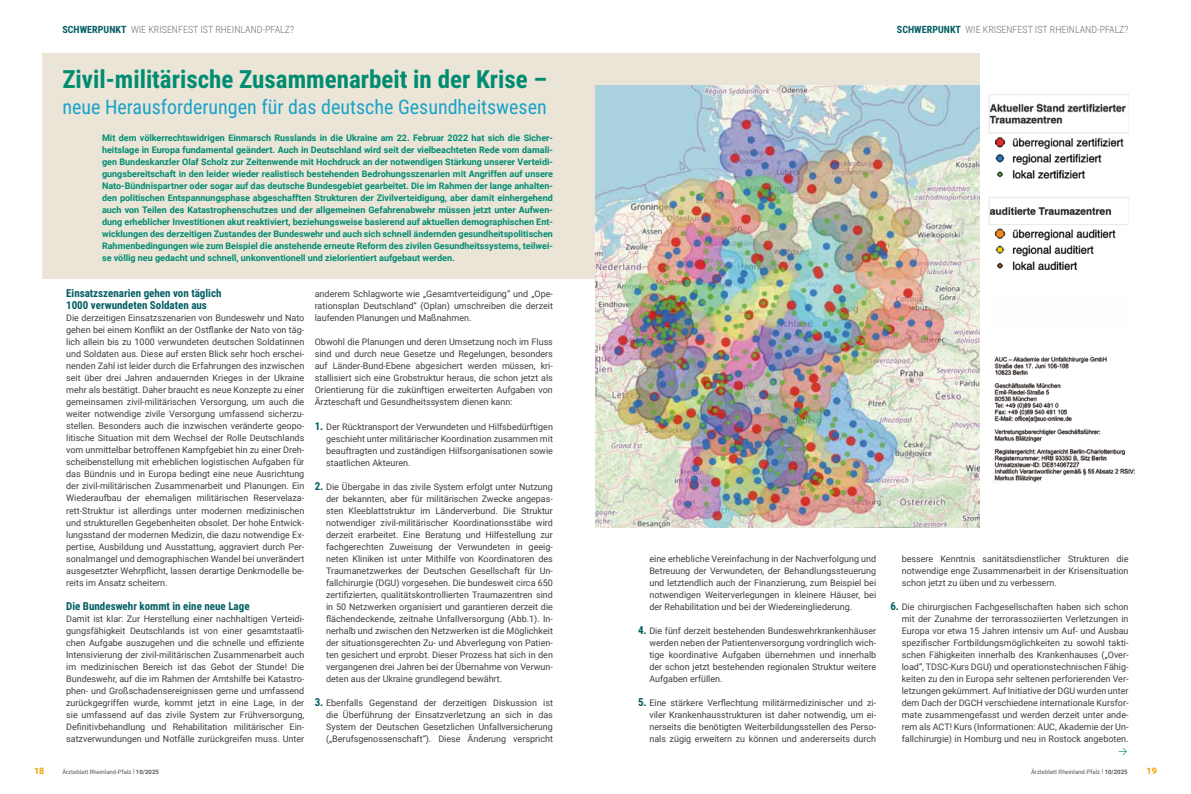
<style>
.page{position:relative;width:1191px;height:794px;background:#fff}
.page>*{position:absolute;margin:0;border:0;box-sizing:border-box;transform-origin:0 0}
.t1{font:700 25px "Roboto Condensed";color:#008c71}
.t2{font:20px "Roboto Condensed";color:#1ba2c8}
.t3{font:700 11px/12px "Roboto Condensed";color:#005d62}
.t4{font:300 10px "Roboto Condensed";color:#707172}
.t5{font:9px/12px "Roboto";color:#3e3d40;text-align:justify}
.t6{font:700 9px/12px "Roboto";color:#008c71;text-align:justify}
.t7{font:700 9px "Roboto";color:#f49e00}
.t8{font:6px "Roboto";color:#58585a}
.s1{font-weight:700;color:#005d62}
.s2{font-family:"Roboto Condensed";font-weight:700;font-size:11px;color:#005d62}
.s3{font-weight:700}
</style>
<div class="page">
<div style="left:42px;top:54px;width:938px;height:225px;background:#eae5d7"></div>
<img style="left:595px;top:86px;width:385px;height:442px">
<img style="left:994px;top:356px;width:141px;height:126px">
<svg style="left:1118px;top:748px;width:8px;height:7px"></svg>
<img style="left:989px;top:94px;width:139px;height:177px">
<p class="t4" style="left:62px;top:22px;width:233px"><span class="s1">SCHWERPUNKT</span> WIE KRISENFEST IST RHEINLAND-PFALZ?</p>
<p class="t4" style="left:897px;top:22px;width:233px"><span class="s1">SCHWERPUNKT</span> WIE KRISENFEST IST RHEINLAND-PFALZ?</p>
<h1 class="t1" style="left:62px;top:62px;width:486px">Zivil-militärische Zusammenarbeit in der Krise –</h1>
<h2 class="t2" style="left:62px;top:93px;width:486px">neue Herausforderungen für das deutsche Gesundheitswesen</h2>
<p class="t6" style="left:102px;top:132px;width:452px">Mit dem völkerrechtswidrigen Einmarsch Russlands in die Ukraine am 22. Februar 2022 hat sich die Sicher&shy;heitslage in Europa fundamental geändert. Auch in Deutschland wird seit der vielbeachteten Rede vom damali&shy;gen Bundeskanzler Olaf Scholz zur Zeitenwende mit Hochdruck an der notwendigen Stärkung unserer Verteidi&shy;gungsbereitschaft in den leider wieder realistisch bestehenden Bedrohungsszenarien mit Angriffen auf unsere Nato-Bündnispartner oder sogar auf das deutsche Bundesgebiet gearbeitet. Die im Rahmen der lange anhalten&shy;den politischen Entspannungsphase abgeschafften Strukturen der Zivilverteidigung, aber damit einhergehend auch von Teilen des Katastrophenschutzes und der allgemeinen Gefahrenabwehr müssen jetzt unter Aufwen&shy;dung erheblicher Investitionen akut reaktiviert, beziehungsweise basierend auf aktuellen demographischen Ent&shy;wicklungen des derzeitigen Zustandes der Bundeswehr und auch sich schnell ändernden gesundheitspolitischen Rahmenbedingungen wie zum Beispiel die anstehende erneute Reform des zivilen Gesundheitssystems, teilwei&shy;se völlig neu gedacht und schnell, unkonventionell und zielorientiert aufgebaut werden.</p>
<p class="t3" style="left:66px;top:287px;width:157px">Einsatzszenarien gehen von täglich<br>1000 verwundeten Soldaten aus</p>
<p class="t5" style="left:66px;top:312px;width:240px">Die derzeitigen Einsatzszenarien von Bundeswehr und Nato gehen bei einem Konflikt an der Ostflanke der Nato von täg&shy;lich allein bis zu 1000 verwundeten deutschen Soldatinnen und Soldaten aus. Diese auf ersten Blick sehr hoch erschei&shy;nenden Zahl ist leider durch die Erfahrungen des inzwischen seit über drei Jahren andauernden Krieges in der Ukraine mehr als bestätigt. Daher braucht es neue Konzepte zu einer gemeinsamen zivil-militärischen Versorgung, um auch die weiter notwendige zivile Versorgung umfassend sicherzu&shy;stellen. Besonders auch die inzwischen veränderte geopo&shy;litische Situation mit dem Wechsel der Rolle Deutschlands vom unmittelbar betroffenen Kampfgebiet hin zu einer Dreh&shy;scheibenstellung mit erheblichen logistischen Aufgaben für das Bündnis und in Europa bedingt eine neue Ausrichtung der zivil-militärischen Zusammenarbeit und Planungen. Ein Wiederaufbau der ehemaligen militärischen Reservelaza&shy;rett-Struktur ist allerdings unter modernen medizinischen und strukturellen Gegebenheiten obsolet. Der hohe Entwick&shy;lungsstand der modernen Medizin, die dazu notwendige Ex&shy;pertise, Ausbildung und Ausstattung, aggraviert durch Per&shy;sonalmangel und demographischen Wandel bei unverändert ausgesetzter Wehrpflicht, lassen derartige Denkmodelle be&shy;reits im Ansatz scheitern.</p>
<p class="t3" style="left:66px;top:599px;width:185px">Die Bundeswehr kommt in eine neue Lage</p>
<p class="t5" style="left:66px;top:612px;width:240px">Damit ist klar: Zur Herstellung einer nachhaltigen Verteidi&shy;gungsfähigkeit Deutschlands ist von einer gesamtstaatli&shy;chen Aufgabe auszugehen und die schnelle und effiziente Intensivierung der zivil-militärischen Zusammenarbeit auch im medizinischen Bereich ist das Gebot der Stunde! Die Bundeswehr, auf die im Rahmen der Amtshilfe bei Katastro&shy;phen- und Großschadensereignissen gerne und umfassend zurückgegriffen wurde, kommt jetzt in eine Lage, in der sie umfassend auf das zivile System zur Frühversorgung, Definitivbehandlung und Rehabilitation militärischer Ein&shy;satzverwundungen und Notfälle zurückgreifen muss. Unter</p>
<p class="t5" style="left:315px;top:288px;width:240px">anderem Schlagworte wie „Gesamtverteidigung“ und „Ope&shy;rationsplan Deutschland“ (Oplan) umschreiben die derzeit laufenden Planungen und Maßnahmen.</p>
<p class="t5" style="left:315px;top:336px;width:240px">Obwohl die Planungen und deren Umsetzung noch im Fluss sind und durch neue Gesetze und Regelungen, besonders auf Länder-Bund-Ebene abgesichert werden müssen, kri&shy;stallisiert sich eine Grobstruktur heraus, die schon jetzt als Orientierung für die zukünftigen erweiterten Aufgaben von Ärzteschaft und Gesundheitssystem dienen kann:</p>
<p class="t5" style="left:326px;top:420px;width:228px;text-indent:-11px"><span class="s2">1.</span> Der Rücktransport der Verwundeten und Hilfsbedürftigen geschieht unter militärischer Koordination zusammen mit beauftragten und zuständigen Hilfsorganisationen sowie staatlichen Akteuren.</p>
<p class="t5" style="left:326px;top:480px;width:228px;text-indent:-11px"><span class="s2">2.</span> Die Übergabe in das zivile System erfolgt unter Nutzung der bekannten, aber für militärischen Zwecke angepas&shy;sten Kleeblattstruktur im Länderverbund. Die Struktur notwendiger zivil-militärischer Koordinationsstäbe wird derzeit erarbeitet. Eine Beratung und Hilfestellung zur fachgerechten Zuweisung der Verwundeten in geeig&shy;neten Kliniken ist unter Mithilfe von Koordinatoren des Traumanetzwerkes der Deutschen Gesellschaft für Un&shy;fallchirurgie (DGU) vorgesehen. Die bundesweit circa 650 zertifizierten, qualitätskontrollierten Traumazentren sind in 50 Netzwerken organisiert und garantieren derzeit die flächendeckende, zeitnahe Unfallversorgung (Abb.1). In&shy;nerhalb und zwischen den Netzwerken ist die Möglichkeit der situationsgerechten Zu- und Abverlegung von Patien&shy;ten gesichert und erprobt. Dieser Prozess hat sich in den vergangenen drei Jahren bei der Übernahme von Verwun&shy;deten aus der Ukraine grundlegend bewährt.</p>
<p class="t5" style="left:326px;top:696px;width:228px;text-indent:-11px"><span class="s2">3.</span> Ebenfalls Gegenstand der derzeitigen Diskussion ist die Überführung der Einsatzverletzung an sich in das System der Deutschen Gesetzlichen Unfallversicherung („Berufsgenossenschaft“). Diese Änderung verspricht</p>
<p class="t5" style="left:649px;top:552px;width:228px">eine erhebliche Vereinfachung in der Nachverfolgung und Betreuung der Verwundeten, der Behandlungssteuerung und letztendlich auch der Finanzierung, zum Beispiel bei notwendigen Weiterverlegungen in kleinere Häuser, bei der Rehabilitation und bei der Wiedereingliederung.</p>
<p class="t5" style="left:649px;top:624px;width:228px;text-indent:-11px"><span class="s2">4.</span> Die fünf derzeit bestehenden Bundeswehrkrankenhäuser werden neben der Patientenversorgung vordringlich wich&shy;tige koordinative Aufgaben übernehmen und innerhalb der schon jetzt bestehenden regionalen Struktur weitere Aufgaben erfüllen.</p>
<p class="t5" style="left:649px;top:696px;width:228px;text-indent:-11px"><span class="s2">5.</span> Eine stärkere Verflechtung militärmedizinischer und zi&shy;viler Krankenhausstrukturen ist daher notwendig, um ei&shy;nerseits die benötigten Weiterbildungsstellen des Perso&shy;nals zügig erweitern zu können und andererseits durch</p>
<p class="t5" style="left:901px;top:552px;width:228px">bessere Kenntnis sanitätsdienstlicher Strukturen die notwendige enge Zusammenarbeit in der Krisensituation schon jetzt zu üben und zu verbessern.</p>
<p class="t5" style="left:901px;top:600px;width:228px;text-indent:-11px"><span class="s2">6.</span> Die chirurgischen Fachgesellschaften haben sich schon mit der Zunahme der terrorassoziierten Verletzungen in Europa vor etwa 15 Jahren intensiv um Auf- und Ausbau spezifischer Fortbildungsmöglichkeiten zu sowohl takti&shy;schen Fähigkeiten innerhalb des Krankenhauses („Over&shy;load“, TDSC-Kurs DGU) und operationstechnischen Fähig&shy;keiten zu den in Europa sehr seltenen perforierenden Ver&shy;letzungen gekümmert. Auf Initiative der DGU wurden unter dem Dach der DGCH verschiedene internationale Kursfor&shy;mate zusammengefasst und werden derzeit unter ande&shy;rem als ACT! Kurs (Informationen: AUC, Akademie der Un&shy;fallchirurgie) in Homburg und neu in Rostock angeboten.</p>
<p class="t7" style="left:34px;top:764px;width:12px">18</p>
<p class="t8" style="left:62px;top:767px;width:98px">Ärzteblatt Rheinland-Pfalz | <span class="s3">10/2025</span></p>
<p class="t8" style="left:1031px;top:767px;width:98px">Ärzteblatt Rheinland-Pfalz | <span class="s3">10/2025</span></p>
<p class="t7" style="left:1146px;top:764px;width:12px">19</p>
</div>
